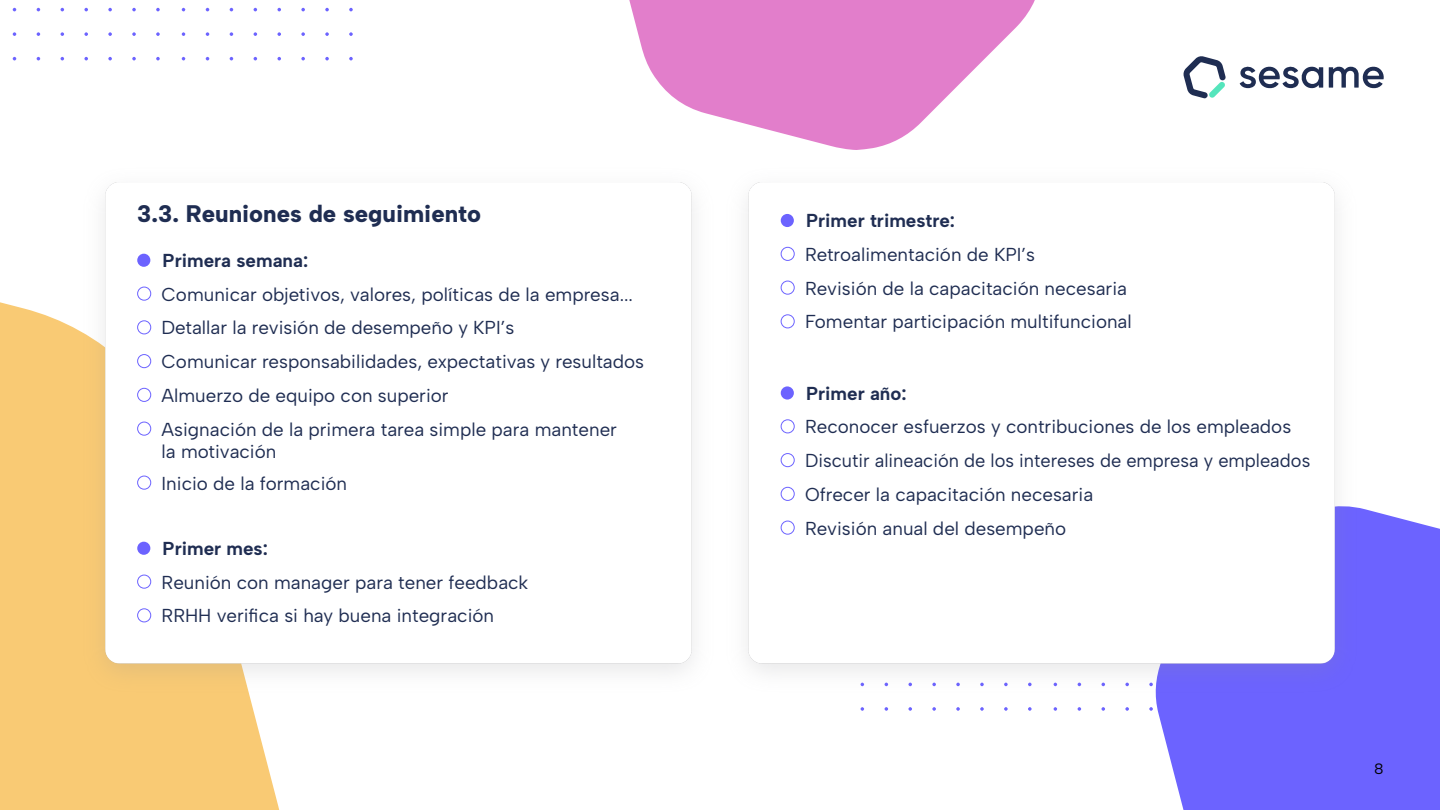
<style>
.page{position:relative;width:1440px;height:810px;background:#fff}
.page>*{position:absolute;margin:0;border:0;box-sizing:border-box;transform-origin:0 0}
.t1{font:24px "Albert Sans";color:#1f2d52}
.t2{font:18.75px/33.8px "Albert Sans";color:#1f2d52}
.t3{font:15px "Albert Sans";color:#000}
</style>
<div class="page">
<div style="left:1156px;top:509px;width:284px;height:301px;background:#6c63ff"></div>
<svg style="left:629px;top:0;width:406px;height:150px;fill:#e27ecb"></svg>
<div style="left:0;top:302px;width:280px;height:508px;background:#f9ca74"></div>
<svg style="left:1240px;top:66px;width:83px;height:22px"></svg>
<svg style="left:1329px;top:67px;width:55px;height:21px"></svg>
<svg style="left:1184px;top:56px;width:42px;height:42px"></svg>
<svg style="left:182px;top:8px;width:3px;height:4px"></svg>
<svg style="left:182px;top:32px;width:3px;height:4px"></svg>
<svg style="left:182px;top:57px;width:3px;height:4px"></svg>
<svg style="left:277px;top:8px;width:4px;height:3px"></svg>
<svg style="left:301px;top:8px;width:4px;height:3px"></svg>
<svg style="left:325px;top:8px;width:4px;height:3px"></svg>
<svg style="left:349px;top:8px;width:4px;height:3px"></svg>
<svg style="left:206px;top:32px;width:3px;height:4px"></svg>
<svg style="left:230px;top:32px;width:3px;height:4px"></svg>
<svg style="left:254px;top:32px;width:3px;height:4px"></svg>
<svg style="left:277px;top:32px;width:4px;height:4px"></svg>
<svg style="left:301px;top:32px;width:4px;height:4px"></svg>
<svg style="left:325px;top:32px;width:4px;height:4px"></svg>
<svg style="left:349px;top:32px;width:4px;height:4px"></svg>
<svg style="left:230px;top:57px;width:3px;height:4px"></svg>
<svg style="left:277px;top:57px;width:4px;height:4px"></svg>
<svg style="left:301px;top:57px;width:4px;height:3px"></svg>
<svg style="left:325px;top:57px;width:4px;height:3px"></svg>
<svg style="left:349px;top:57px;width:4px;height:3px"></svg>
<svg style="left:84px;top:8px;width:4px;height:3px"></svg>
<svg style="left:108px;top:8px;width:4px;height:3px"></svg>
<svg style="left:132px;top:8px;width:4px;height:3px"></svg>
<svg style="left:156px;top:8px;width:4px;height:3px"></svg>
<svg style="left:13px;top:32px;width:3px;height:4px"></svg>
<svg style="left:37px;top:32px;width:3px;height:4px"></svg>
<svg style="left:61px;top:32px;width:3px;height:4px"></svg>
<svg style="left:84px;top:32px;width:4px;height:4px"></svg>
<svg style="left:108px;top:32px;width:4px;height:4px"></svg>
<svg style="left:132px;top:32px;width:4px;height:4px"></svg>
<svg style="left:156px;top:32px;width:4px;height:4px"></svg>
<svg style="left:37px;top:57px;width:3px;height:4px"></svg>
<svg style="left:84px;top:57px;width:4px;height:4px"></svg>
<svg style="left:108px;top:57px;width:4px;height:3px"></svg>
<svg style="left:132px;top:57px;width:4px;height:3px"></svg>
<svg style="left:156px;top:57px;width:4px;height:3px"></svg>
<svg style="left:1054px;top:707px;width:3px;height:4px"></svg>
<svg style="left:1078px;top:707px;width:3px;height:4px"></svg>
<svg style="left:1101px;top:707px;width:4px;height:4px"></svg>
<svg style="left:1125px;top:707px;width:4px;height:4px"></svg>
<svg style="left:1149px;top:707px;width:4px;height:4px"></svg>
<svg style="left:1173px;top:707px;width:4px;height:4px"></svg>
<svg style="left:1197px;top:707px;width:4px;height:4px"></svg>
<svg style="left:1221px;top:707px;width:4px;height:4px"></svg>
<svg style="left:861px;top:707px;width:3px;height:4px"></svg>
<svg style="left:885px;top:707px;width:3px;height:4px"></svg>
<svg style="left:908px;top:707px;width:4px;height:4px"></svg>
<svg style="left:932px;top:707px;width:4px;height:4px"></svg>
<svg style="left:956px;top:707px;width:4px;height:4px"></svg>
<svg style="left:980px;top:707px;width:4px;height:4px"></svg>
<svg style="left:1004px;top:707px;width:4px;height:4px"></svg>
<svg style="left:1028px;top:707px;width:4px;height:4px"></svg>
<img style="left:73px;top:182px;width:1294px;height:520px">
<div style="left:137px;top:254px;width:13px;height:13px;background:#6c63ff;border-radius:50%"></div>
<div style="left:137px;top:287px;width:14px;height:14px;border:1px solid #6c63ff;border-radius:50%"></div>
<div style="left:137px;top:320px;width:14px;height:14px;border:1px solid #6c63ff;border-radius:50%"></div>
<div style="left:137px;top:354px;width:14px;height:14px;border:1px solid #6c63ff;border-radius:50%"></div>
<div style="left:137px;top:388px;width:14px;height:14px;border:1px solid #6c63ff;border-radius:50%"></div>
<div style="left:137px;top:422px;width:14px;height:14px;border:1px solid #6c63ff;border-radius:50%"></div>
<div style="left:137px;top:476px;width:14px;height:14px;border:1px solid #6c63ff;border-radius:50%"></div>
<div style="left:137px;top:542px;width:13px;height:13px;background:#6c63ff;border-radius:50%"></div>
<div style="left:137px;top:575px;width:14px;height:14px;border:1px solid #6c63ff;border-radius:50%"></div>
<div style="left:137px;top:608px;width:14px;height:14px;border:1px solid #6c63ff;border-radius:50%"></div>
<div style="left:781px;top:214px;width:13px;height:13px;background:#6c63ff;border-radius:50%"></div>
<div style="left:781px;top:247px;width:14px;height:14px;border:1px solid #6c63ff;border-radius:50%"></div>
<div style="left:781px;top:281px;width:14px;height:14px;border:1px solid #6c63ff;border-radius:50%"></div>
<div style="left:781px;top:314px;width:14px;height:14px;border:1px solid #6c63ff;border-radius:50%"></div>
<div style="left:781px;top:386px;width:13px;height:14px;background:#6c63ff;border-radius:50%"></div>
<div style="left:781px;top:419px;width:14px;height:14px;border:1px solid #6c63ff;border-radius:50%"></div>
<div style="left:781px;top:453px;width:14px;height:14px;border:1px solid #6c63ff;border-radius:50%"></div>
<div style="left:781px;top:487px;width:14px;height:14px;border:1px solid #6c63ff;border-radius:50%"></div>
<div style="left:781px;top:521px;width:14px;height:14px;border:1px solid #6c63ff;border-radius:50%"></div>
<p class="t1" style="left:137px;top:199px;width:345px">3.3. Reuniones de seguimiento</p>
<p class="t2" style="left:162px;top:243px;width:473px">Primera semana:<br>Comunicar objetivos, valores, políticas de la empresa...</p>
<p class="t2" style="left:162px;top:311px;width:354px">Detallar la revisión de desempeño y KPI’s</p>
<p class="t2" style="left:162px;top:345px;width:484px">Comunicar responsabilidades, expectativas y resultados</p>
<p class="t2" style="left:162px;top:378px;width:289px">Almuerzo de equipo con superior</p>
<p class="t2" style="left:162px;top:418px;width:457px;line-height:22.5px">Asignación de la primera tarea simple para mantener la motivación</p>
<p class="t2" style="left:162px;top:466px;width:187px">Inicio de la formación</p>
<p class="t2" style="left:162px;top:531px;width:368px">Primer mes:<br>Reunión con manager para tener feedback</p>
<p class="t2" style="left:162px;top:599px;width:334px">RRHH verifica si hay buena integración</p>
<p class="t2" style="left:805px;top:204px;width:232px">Primer trimestre:<br>Retroalimentación de KPI’s</p>
<p class="t2" style="left:805px;top:271px;width:323px">Revisión de la capacitación necesaria</p>
<p class="t2" style="left:805px;top:305px;width:328px">Fomentar participación multifuncional</p>
<p class="t2" style="left:805px;top:376px;width:488px">Primer año:<br>Reconocer esfuerzos y contribuciones de los empleados</p>
<p class="t2" style="left:805px;top:444px;width:507px">Discutir alineación de los intereses de empresa y empleados</p>
<p class="t2" style="left:805px;top:477px;width:290px">Ofrecer la capacitación necesaria</p>
<p class="t2" style="left:805px;top:511px;width:263px">Revisión anual del desempeño</p>
<p class="t3" style="left:1374px;top:760px;width:11px">8</p>
</div>
